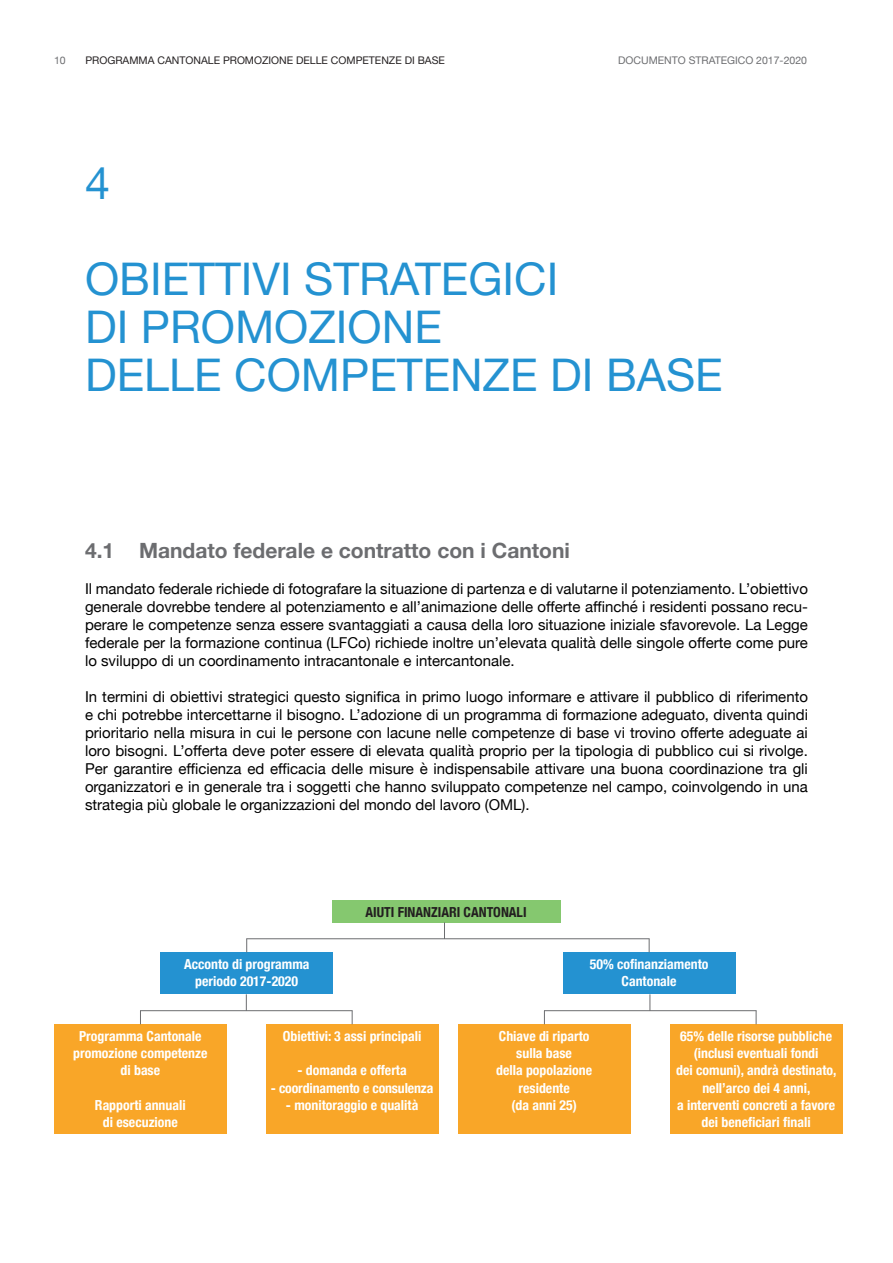
<style>
.page{position:relative;width:893px;height:1263px;background:#fff}
.page>*{position:absolute;margin:0;border:0;box-sizing:border-box;transform-origin:0 0}
.Intestazione_titolo{font:45px "Helvetica Neue";color:#2492d1}
.Sottotitolo{font:700 21px "Helvetica Neue";color:#6c6d70}
.Corpo_del_testo{font:15px/18px "Helvetica Neue";color:#000;text-align:justify}
.Corpo_del_testo_case{font:700 condensed 13.8px "Helvetica Neue";color:#fff}
.Corpo_del_testo_case-2{font:700 condensed 13.8px "Helvetica Neue";color:#231f20}
.t1{font:10.5px "Helvetica Neue";color:#231f20}
.t2{font:10.5px "Helvetica Neue";color:#6c6d70}
</style>
<div class="page">
<div style="left:332px;top:900px;width:228px;height:22px;background:#85c86f"></div>
<div style="left:563px;top:952px;width:172px;height:42px;background:#2492d1"></div>
<div style="left:160px;top:952px;width:173px;height:42px;background:#2492d1"></div>
<div style="left:54px;top:1024px;width:173px;height:110px;background:#f9a628"></div>
<div style="left:458px;top:1024px;width:172px;height:110px;background:#f9a628"></div>
<div style="left:266px;top:1024px;width:172px;height:110px;background:#f9a628"></div>
<div style="left:670px;top:1024px;width:172px;height:110px;background:#f9a628"></div>
<hr style="left:246px;top:938px;width:404px;height:1px;background:#6c6d70">
<hr style="left:140px;top:1010px;width:213px;height:1px;background:#6c6d70">
<hr style="left:544px;top:1010px;width:212px;height:1px;background:#6c6d70">
<svg style="left:246px;top:939px;width:1px;height:13px"></svg>
<svg style="left:140px;top:1011px;width:1px;height:13px"></svg>
<svg style="left:544px;top:1011px;width:1px;height:13px"></svg>
<svg style="left:352px;top:1011px;width:1px;height:13px"></svg>
<svg style="left:756px;top:1011px;width:1px;height:13px"></svg>
<svg style="left:444px;top:922px;width:1px;height:16px"></svg>
<svg style="left:246px;top:994px;width:1px;height:16px"></svg>
<svg style="left:649px;top:994px;width:1px;height:17px"></svg>
<svg style="left:649px;top:939px;width:1px;height:13px"></svg>
<p class="t2" style="left:54px;top:53px;width:13px">10</p>
<p class="t1" style="left:86px;top:53px;width:361px">PROGRAMMA CANTONALE PROMOZIONE DELLE COMPETENZE DI BASE</p>
<p class="t2" style="left:618px;top:53px;width:190px">DOCUMENTO STRATEGICO 2017-2020</p>
<p class="Intestazione_titolo" style="left:85px;top:150px;width:27px">4</p>
<p class="Intestazione_titolo" style="left:85px;top:246px;width:475px">OBIETTIVI STRATEGICI</p>
<p class="Intestazione_titolo" style="left:85px;top:294px;width:358px">DI PROMOZIONE</p>
<p class="Intestazione_titolo" style="left:85px;top:342px;width:639px">DELLE COMPETENZE DI BASE</p>
<p class="Sottotitolo" style="left:85px;top:534px;width:486px">4.1 Mandato federale e contratto con i Cantoni</p>
<p class="Corpo_del_testo" style="left:85px;top:581px;width:724px">Il mandato federale richiede di fotografare la situazione di partenza e di valutarne il potenziamento. L’obiettivo generale dovrebbe tendere al potenziamento e all’animazione delle offerte affinché i residenti possano recu&shy;perare le competenze senza essere svantaggiati a causa della loro situazione iniziale sfavorevole. La Legge federale per la formazione continua (LFCo) richiede inoltre un’elevata qualità delle singole offerte come pure lo sviluppo di un coordinamento intracantonale e intercantonale.</p>
<p class="Corpo_del_testo" style="left:85px;top:689px;width:724px">In termini di obiettivi strategici questo significa in primo luogo informare e attivare il pubblico di riferimento e chi potrebbe intercettarne il bisogno. L’adozione di un programma di formazione adeguato, diventa quindi prioritario nella misura in cui le persone con lacune nelle competenze di base vi trovino offerte adeguate ai loro bisogni. L’offerta deve poter essere di elevata qualità proprio per la tipologia di pubblico cui si rivolge.<br>Per garantire efficienza ed efficacia delle misure è indispensabile attivare una buona coordinazione tra gli organizzatori e in generale tra i soggetti che hanno sviluppato competenze nel campo, coinvolgendo in una strategia più globale le organizzazioni del mondo del lavoro (OML).</p>
<p class="Corpo_del_testo_case" style="left:184px;top:952px;width:127px">Acconto di programma</p>
<p class="Corpo_del_testo_case" style="left:195px;top:970px;width:104px">periodo 2017-2020</p>
<p class="Corpo_del_testo_case-2" style="left:365px;top:900px;width:163px">AIUTI FINANZIARI CANTONALI</p>
<p class="Corpo_del_testo_case" style="left:590px;top:952px;width:120px">50% cofinanziamento</p>
<p class="Corpo_del_testo_case" style="left:622px;top:970px;width:56px">Cantonale</p>
<p class="Corpo_del_testo_case" style="left:79px;top:1024px;width:124px">Programma Cantonale</p>
<p class="Corpo_del_testo_case" style="left:73px;top:1042px;width:136px">promozione competenze</p>
<p class="Corpo_del_testo_case" style="left:121px;top:1059px;width:41px">di base</p>
<p class="Corpo_del_testo_case" style="left:95px;top:1093px;width:92px">Rapporti annuali</p>
<p class="Corpo_del_testo_case" style="left:103px;top:1111px;width:76px">di esecuzione</p>
<p class="Corpo_del_testo_case" style="left:283px;top:1024px;width:140px">Obiettivi: 3 assi principali</p>
<p class="Corpo_del_testo_case" style="left:298px;top:1059px;width:111px">- domanda e offerta</p>
<p class="Corpo_del_testo_case" style="left:271px;top:1076px;width:164px">- coordinamento e consulenza</p>
<p class="Corpo_del_testo_case" style="left:286px;top:1093px;width:134px">- monitoraggio e qualità</p>
<p class="Corpo_del_testo_case" style="left:499px;top:1024px;width:92px">Chiave di riparto</p>
<p class="Corpo_del_testo_case" style="left:516px;top:1042px;width:57px">sulla base</p>
<p class="Corpo_del_testo_case" style="left:496px;top:1059px;width:98px">della popolazione</p>
<p class="Corpo_del_testo_case" style="left:519px;top:1076px;width:53px">residente</p>
<p class="Corpo_del_testo_case" style="left:511px;top:1093px;width:67px">(da anni 25)</p>
<p class="Corpo_del_testo_case" style="left:680px;top:1024px;width:154px">65% delle risorse pubbliche</p>
<p class="Corpo_del_testo_case" style="left:694px;top:1042px;width:126px">(inclusi eventuali fondi</p>
<p class="Corpo_del_testo_case" style="left:676px;top:1059px;width:162px">dei comuni), andrà destinato,</p>
<p class="Corpo_del_testo_case" style="left:702px;top:1076px;width:110px">nell’arco dei 4 anni,</p>
<p class="Corpo_del_testo_case" style="left:677px;top:1093px;width:160px">a interventi concreti a favore</p>
<p class="Corpo_del_testo_case" style="left:702px;top:1111px;width:111px">dei beneficiari finali</p>
</div>
